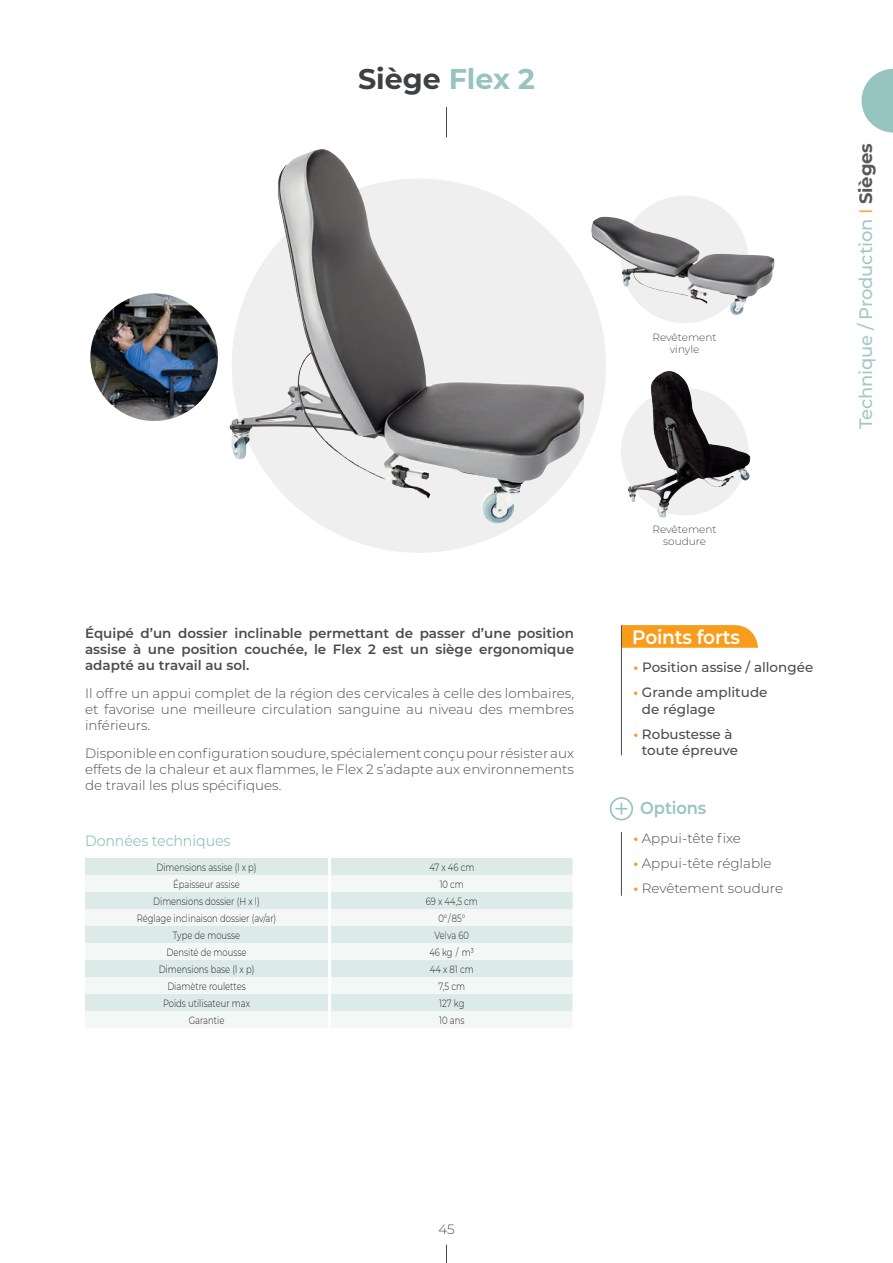
<style>
.page{position:relative;width:893px;height:1263px;background:#fff}
.page>*{position:absolute;margin:0;border:0;box-sizing:border-box;transform-origin:0 0}
.t1{font:700 28.5px "Montserrat";color:#3e4143}
.t2{font:600 19.5px "Montserrat";letter-spacing:-.01em;color:#fff;scale:.95 1}
.t3{font:500 18px "Montserrat";letter-spacing:-.01em;color:#a1c9c4}
.t4{font:600 17.25px "Montserrat";letter-spacing:-.01em;color:#97c4bf;scale:.95 1}
.t5{font:15px "Montserrat";letter-spacing:-.01em;color:#97c4bf;scale:.95 1}
.t6{font:300 13.5px/15.8px "Montserrat";color:#4b4c4d;text-align:justify}
.t7{font:600 13.5px/15.8px "Montserrat";color:#4b4c4d;text-align:justify}
.t8{font:500 13.5px/16.5px "Montserrat";color:#4b4c4d}
.t9{font:300 10.5px "Montserrat";color:#231f20;scale:.8 1}
.t10{font:300 10.5px/12px "Montserrat";color:#4b4c4d;text-align:center}
.s1{color:#97c4bf}
.s2{font-weight:700;color:#f89c1c}
.s3{color:#faae4b}
.s4{font-weight:700;color:#57585a}
</style>
<div class="page">
<svg style="left:446px;top:1244px;width:1px;height:19px"></svg>
<svg style="left:861px;top:69px;width:32px;height:64px"></svg>
<svg style="left:232px;top:179px;width:374px;height:374px;background:#d3d3d3"></svg>
<hr style="left:446px;top:107px;width:1px;height:30px;background:#4b4c4d">
<hr style="left:621px;top:832px;width:1px;height:64px;background:#4b4c4d">
<svg style="left:622px;top:625px;width:136px;height:23px;background:#f8a127"></svg>
<hr style="left:621px;top:625px;width:1px;height:130px;background:#4b4c4d">
<svg style="left:610px;top:797px;width:23px;height:23px"></svg>
<div style="left:85px;top:858px;width:488px;height:17px;background:#ddebe8"></div>
<svg style="left:85px;top:875px;width:488px;height:153px;fill:#f3f8f7"></svg>
<hr style="left:328px;top:858px;width:3px;height:17px;background:#fff">
<hr style="left:328px;top:875px;width:3px;height:17px;background:#fff">
<hr style="left:328px;top:892px;width:3px;height:17px;background:#fff">
<hr style="left:328px;top:909px;width:3px;height:17px;background:#fff">
<hr style="left:328px;top:926px;width:3px;height:17px;background:#fff">
<hr style="left:328px;top:960px;width:3px;height:17px;background:#fff">
<hr style="left:328px;top:994px;width:3px;height:17px;background:#fff">
<hr style="left:328px;top:943px;width:3px;height:17px;background:#fff">
<hr style="left:328px;top:977px;width:3px;height:17px;background:#fff">
<hr style="left:328px;top:1011px;width:3px;height:17px;background:#fff">
<img style="left:90px;top:293px;width:128px;height:128px;border-radius:64px">
<div style="left:621px;top:196px;width:127px;height:127px;background:#eeefee;border-radius:50%"></div>
<svg style="left:621px;top:388px;width:127px;height:127px"></svg>
<img style="left:229px;top:149px;width:283px;height:374px">
<img style="left:591px;top:217px;width:183px;height:99px">
<img style="left:628px;top:371px;width:106px;height:147px">
<h1 class="t1" style="left:358px;top:58px;width:178px">Siège <span class="s1">Flex 2</span></h1>
<p class="t7" style="left:85px;top:625px;width:490px">Équipé d’un dossier inclinable permettant de passer d’une position assise à une position couchée, le Flex 2 est un siège ergonomique adapté au travail au sol.</p>
<p class="t6" style="left:85px;top:685px;width:490px">Il offre un appui complet de la région des cervicales à celle des lombaires, et favorise une meilleure circulation sanguine au niveau des membres inférieurs.</p>
<p class="t6" style="left:85px;top:745px;width:490px">Disponible en configuration soudure, spécialement conçu pour résister aux effets de la chaleur et aux flammes, le Flex 2 s’adapte aux environnements de travail les plus spécifiques.</p>
<p class="t5" style="left:85px;top:830px;width:155px">Données techniques</p>
<p class="t9" style="left:156px;top:860px;width:127px">Dimensions assise (l x p)</p>
<p class="t9" style="left:429px;top:860px;width:58px">47 x 46 cm</p>
<p class="t9" style="left:173px;top:877px;width:85px">Épaisseur assise</p>
<p class="t9" style="left:440px;top:877px;width:32px">10 cm</p>
<p class="t9" style="left:153px;top:894px;width:135px">Dimensions dossier (H x l)</p>
<p class="t9" style="left:426px;top:894px;width:67px">69 x 44,5 cm</p>
<p class="t9" style="left:137px;top:911px;width:176px">Réglage inclinaison dossier (av/ar)</p>
<p class="t9" style="left:438px;top:911px;width:35px">0° / 85°</p>
<p class="t9" style="left:173px;top:928px;width:86px">Type de mousse</p>
<p class="t9" style="left:435px;top:928px;width:45px">Velva 60</p>
<p class="t9" style="left:167px;top:945px;width:101px">Densité de mousse</p>
<p class="t9" style="left:429px;top:945px;width:58px">46 kg / m³</p>
<p class="t9" style="left:159px;top:962px;width:121px">Dimensions base (l x p)</p>
<p class="t9" style="left:430px;top:962px;width:56px">44 x 81 cm</p>
<p class="t9" style="left:167px;top:979px;width:99px">Diamètre roulettes</p>
<p class="t9" style="left:438px;top:979px;width:35px">7,5 cm</p>
<p class="t9" style="left:163px;top:996px;width:110px">Poids utilisateur max</p>
<p class="t9" style="left:439px;top:996px;width:33px">127 kg</p>
<p class="t9" style="left:189px;top:1013px;width:46px">Garantie</p>
<p class="t9" style="left:439px;top:1013px;width:33px">10 ans</p>
<p class="t10" style="left:652px;top:331px;width:66px">Revêtement vinyle</p>
<p class="t10" style="left:652px;top:523px;width:66px">Revêtement soudure</p>
<h2 class="t2" style="left:632px;top:623px;width:115px">Points forts</h2>
<p class="t8" style="left:633px;top:659px;width:181px"><span class="s2">•</span> Position assise / allongée</p>
<p class="t8" style="left:642px;top:684px;width:127px;text-indent:-8px"><span class="s2">•</span> Grande amplitude de réglage</p>
<p class="t8" style="left:642px;top:725px;width:98px;text-indent:-8px"><span class="s2">•</span> Robustesse à toute épreuve</p>
<p class="t4" style="left:640px;top:796px;width:71px">Options</p>
<p class="t6" style="left:633px;top:830px;width:109px"><span class="s2">•</span> Appui-tête fixe</p>
<p class="t6" style="left:633px;top:855px;width:140px"><span class="s2">•</span> Appui-tête réglable</p>
<p class="t6" style="left:633px;top:880px;width:151px"><span class="s2">•</span> Revêtement soudure</p>
<h3 class="t3" style="left:853px;top:429px;width:287px;rotate:-90deg">Technique / Production <span class="s3">I</span> <span class="s4">Sièges</span></h3>
<p class="t6" style="left:438px;top:1220px;width:18px">45</p>
</div>
